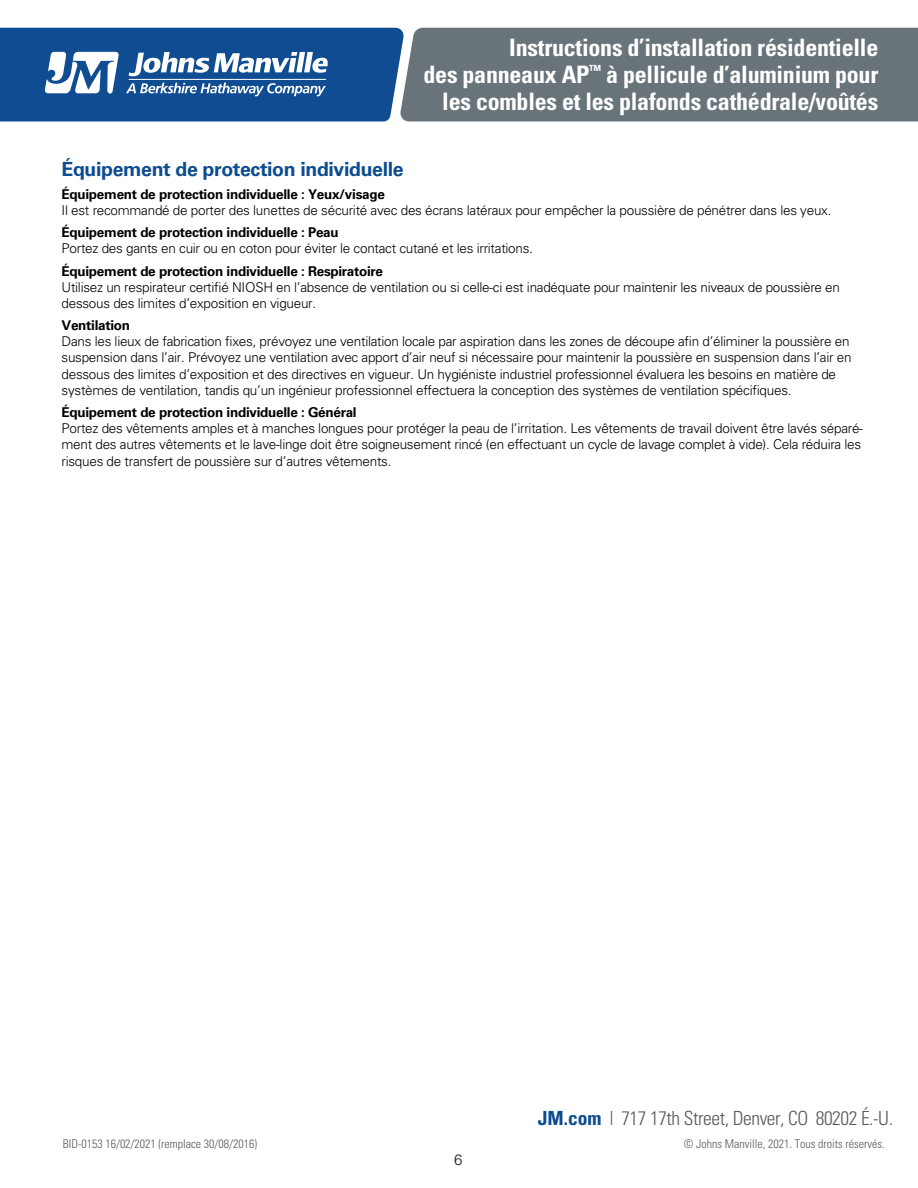
<style>
.page{position:relative;width:918px;height:1188px;background:#fff}
.page>*{position:absolute;margin:0;border:0;box-sizing:border-box;transform-origin:0 0}
.t1{font:700 condensed 24px/27px "Univers";letter-spacing:-.01em;color:#fff;text-align:right}
.t2{font:300 condensed 19.5px "Univers";letter-spacing:-.02em;color:#58595b}
.t3{font:700 19.5px "Univers";letter-spacing:-.02em;color:#0e4c90}
.t4{font:300 15px "Univers";color:#231f20}
.t5{font:300 13.5px/16.2px "Univers";letter-spacing:-.02em;color:#000}
.t6{font:700 13.5px "Univers";letter-spacing:-.02em;color:#000}
.t7{font:300 condensed 12px "Univers";color:#58595b}
.s1{font-weight:700;color:#0e4c90}
</style>
<div class="page">
<div style="left:404px;top:28px;width:514px;height:94px;background:#68737a"></div>
<svg style="left:0;top:28px;width:404px;height:94px"></svg>
<hr style="left:129px;top:79px;width:197px;height:1px;background:#fff">
<h1 class="t1" style="left:423px;top:34px;width:456px">Instructions d’installation résidentielle<br>des panneaux AP<sup>™</sup> à pellicule d’aluminium pour les combles et les plafonds cathédrale/voûtés</h1>
<h2 class="t3" style="left:62px;top:158px;width:344px">Équipement de protection individuelle</h2>
<p class="t6" style="left:62px;top:186px;width:325px">Équipement de protection individuelle : Yeux/visage</p>
<p class="t5" style="left:62px;top:202px;width:771px">Il est recommandé de porter des lunettes de sécurité avec des écrans latéraux pour empêcher la poussière de pénétrer dans les yeux.</p>
<p class="t6" style="left:62px;top:224px;width:279px">Équipement de protection individuelle : Peau</p>
<p class="t5" style="left:62px;top:240px;width:473px">Portez des gants en cuir ou en coton pour éviter le contact cutané et les irritations.</p>
<p class="t6" style="left:62px;top:263px;width:323px">Équipement de protection individuelle : Respiratoire</p>
<p class="t5" style="left:62px;top:279px;width:780px">Utilisez un respirateur certifié NIOSH en l’absence de ventilation ou si celle-ci est inadéquate pour maintenir les niveaux de poussière en dessous des limites d’exposition en vigueur.</p>
<p class="t6" style="left:62px;top:317px;width:70px">Ventilation</p>
<p class="t5" style="left:62px;top:333px;width:791px">Dans les lieux de fabrication fixes, prévoyez une ventilation locale par aspiration dans les zones de découpe afin d’éliminer la poussière en suspension dans l’air. Prévoyez une ventilation avec apport d’air neuf si nécessaire pour maintenir la poussière en suspension dans l’air en dessous des limites d’exposition et des directives en vigueur. Un hygiéniste industriel professionnel évaluera les besoins en matière de systèmes de ventilation, tandis qu’un ingénieur professionnel effectuera la conception des systèmes de ventilation spécifiques.</p>
<p class="t6" style="left:62px;top:404px;width:297px">Équipement de protection individuelle : Général</p>
<p class="t5" style="left:62px;top:420px;width:803px">Portez des vêtements amples et à manches longues pour protéger la peau de l’irritation. Les vêtements de travail doivent être lavés séparé&shy;ment des autres vêtements et le lave-linge doit être soigneusement rincé (en effectuant un cycle de lavage complet à vide). Cela réduira les risques de transfert de poussière sur d’autres vêtements.</p>
<h2 class="t2" style="left:538px;top:1106px;width:357px"><span class="s1">JM.com</span> | 717 17th Street, Denver, CO 80202 É.-U.</h2>
<p class="t7" style="left:63px;top:1136px;width:196px">BID-0153 16/02/2021 (remplace 30/08/2016)</p>
<p class="t7" style="left:684px;top:1136px;width:202px">© Johns Manville, 2021. Tous droits réservés.</p>
<p class="t4" style="left:454px;top:1151px;width:10px">6</p>
</div>
